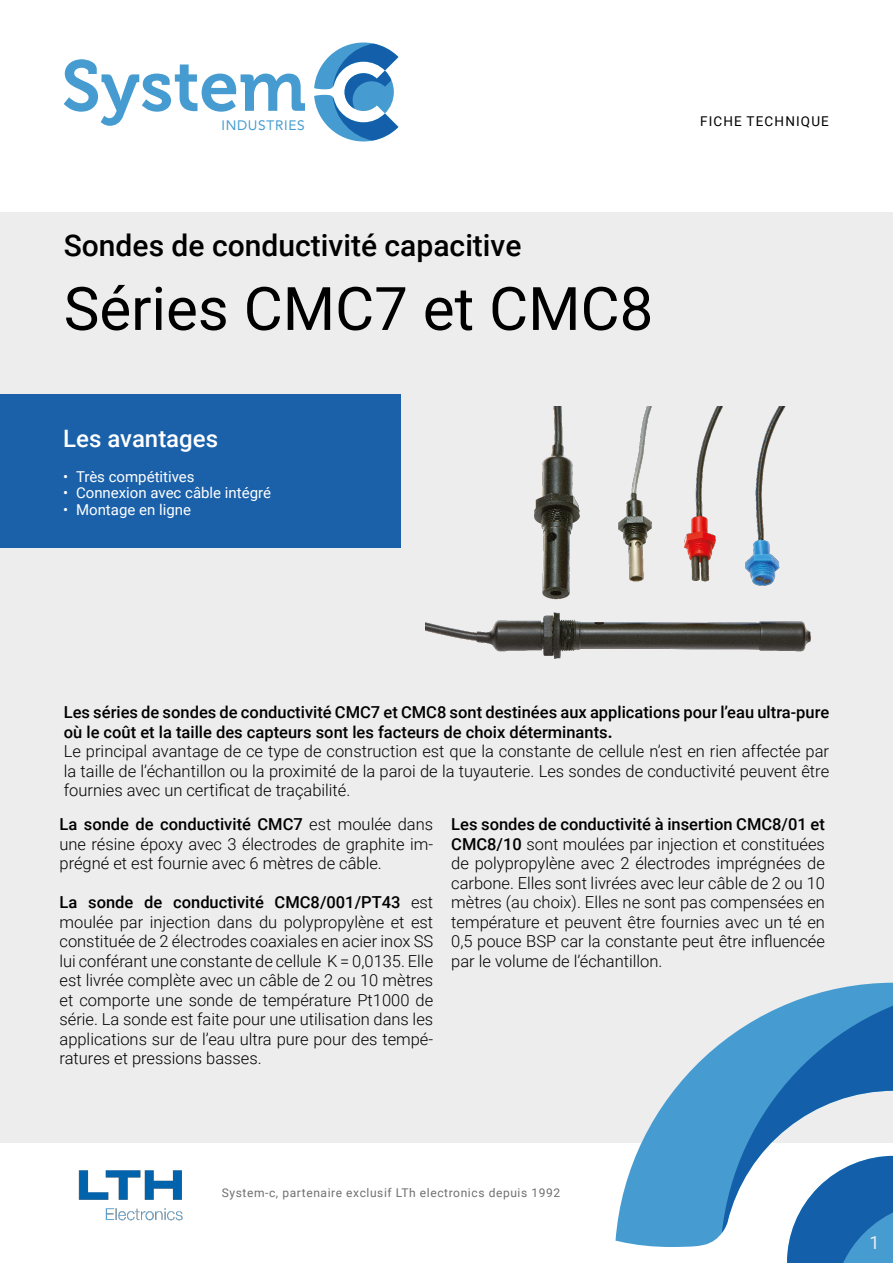
<style>
.page{position:relative;width:893px;height:1263px;background:#fff}
.page>*{position:absolute;margin:0;border:0;box-sizing:border-box;transform-origin:0 0}
._1-TitreProduit{font:60px "Roboto";color:#000}
._1-SsTitreProduit{font:500 30px "Roboto";color:#000}
._1-Les_avantages{font:500 24px "Roboto";color:#fff}
.t1{font:18px "Roboto";color:#ededed}
._1-text-description{font:300 16.5px/19.5px "Roboto";color:#000;text-align:justify}
._1-text-description-2{font:500 16.5px/19.5px "Roboto";color:#000}
.t2{font:15px "Roboto";color:#fff}
.t3{font:13.65px "Avenir";letter-spacing:.05em;color:#469cd0}
.t4{font:13.5px "Roboto";letter-spacing:.085em;color:#000}
.t5{font:12px "Roboto";letter-spacing:.05em;color:#706f6f}
.s1{font-weight:700}
.s2{font-weight:500}
</style>
<div class="page">
<div style="left:0;top:213px;width:893px;height:930px;background:#ededed"></div>
<svg style="left:615px;top:983px;width:278px;height:264px"></svg>
<svg style="left:722px;top:989px;width:171px;height:274px"></svg>
<svg style="left:64px;top:59px;width:241px;height:67px"></svg>
<svg style="left:314px;top:43px;width:84px;height:98px"></svg>
<img style="left:78px;top:1170px;width:105px;height:51px">
<div style="left:0;top:394px;width:400px;height:153px;background:#1a61aa"></div>
<img style="left:426px;top:406px;width:385px;height:253px">
<p class="t3" style="left:221px;top:115px;width:85px">INDUSTRIES</p>
<p class="t4" style="left:700px;top:111px;width:130px">FICHE TECHNIQUE</p>
<p class="_1-SsTitreProduit" style="left:64px;top:225px;width:459px">Sondes de conductivité capacitive</p>
<p class="_1-TitreProduit" style="left:64px;top:267px;width:591px">Séries CMC7 et CMC8</p>
<p class="_1-Les_avantages" style="left:63px;top:422px;width:156px">Les avantages</p>
<p class="t2" style="left:63px;top:466px;width:133px">• Très compétitives</p>
<p class="t2" style="left:63px;top:482px;width:209px">• Connexion avec câble intégré</p>
<p class="t2" style="left:63px;top:499px;width:129px">• Montage en ligne</p>
<p class="_1-text-description-2" style="left:64px;top:702px;width:767px">Les séries de sondes de conductivité CMC7 et CMC8 sont destinées aux applications pour l’eau ultra-pure où le coût et la taille des capteurs sont les facteurs de choix déterminants<span class="s1">.</span></p>
<p class="_1-text-description" style="left:64px;top:741px;width:767px">Le principal avantage de ce type de construction est que la constante de cellule n’est en rien affectée par la taille de l’échantillon ou la proximité de la paroi de la tuyauterie. Les sondes de conductivité peuvent être fournies avec un certificat de traçabilité.</p>
<p class="_1-text-description" style="left:60px;top:814px;width:375px"><span class="s2">La sonde de conductivité CMC7</span> est moulée dans une résine époxy avec 3 électrodes de graphite im&shy;prégné et est fournie avec 6 mètres de câble.</p>
<p class="_1-text-description" style="left:60px;top:892px;width:375px"><span class="s2">La sonde de conductivité CMC8/001/PT43</span> est moulée par injection dans du polypropylène et est constituée de 2 électrodes coaxiales en acier inox SS lui conférant une constante de cellule K = 0,0135. Elle est livrée complète avec un câble de 2 ou 10 mètres et comporte une sonde de température Pt1000 de série. La sonde est faite pour une utilisation dans les applications sur de l’eau ultra pure pour des tempé&shy;ratures et pressions basses.</p>
<p class="_1-text-description" style="left:451px;top:814px;width:375px"><span class="s2">Les sondes de conductivité à insertion CMC8/01 et CMC8/10</span> sont moulées par injection et constituées de polypropylène avec 2 électrodes imprégnées de carbone. Elles sont livrées avec leur câble de 2 ou 10 mètres (au choix). Elles ne sont pas compensées en température et peuvent être fournies avec un té en 0,5 pouce BSP car la constante peut être influencée par le volume de l’échantillon.</p>
<p class="t5" style="left:222px;top:1184px;width:340px">System-c, partenaire exclusif LTh electronics depuis 1992</p>
<p class="t1" style="left:870px;top:1230px;width:12px">1</p>
</div>
